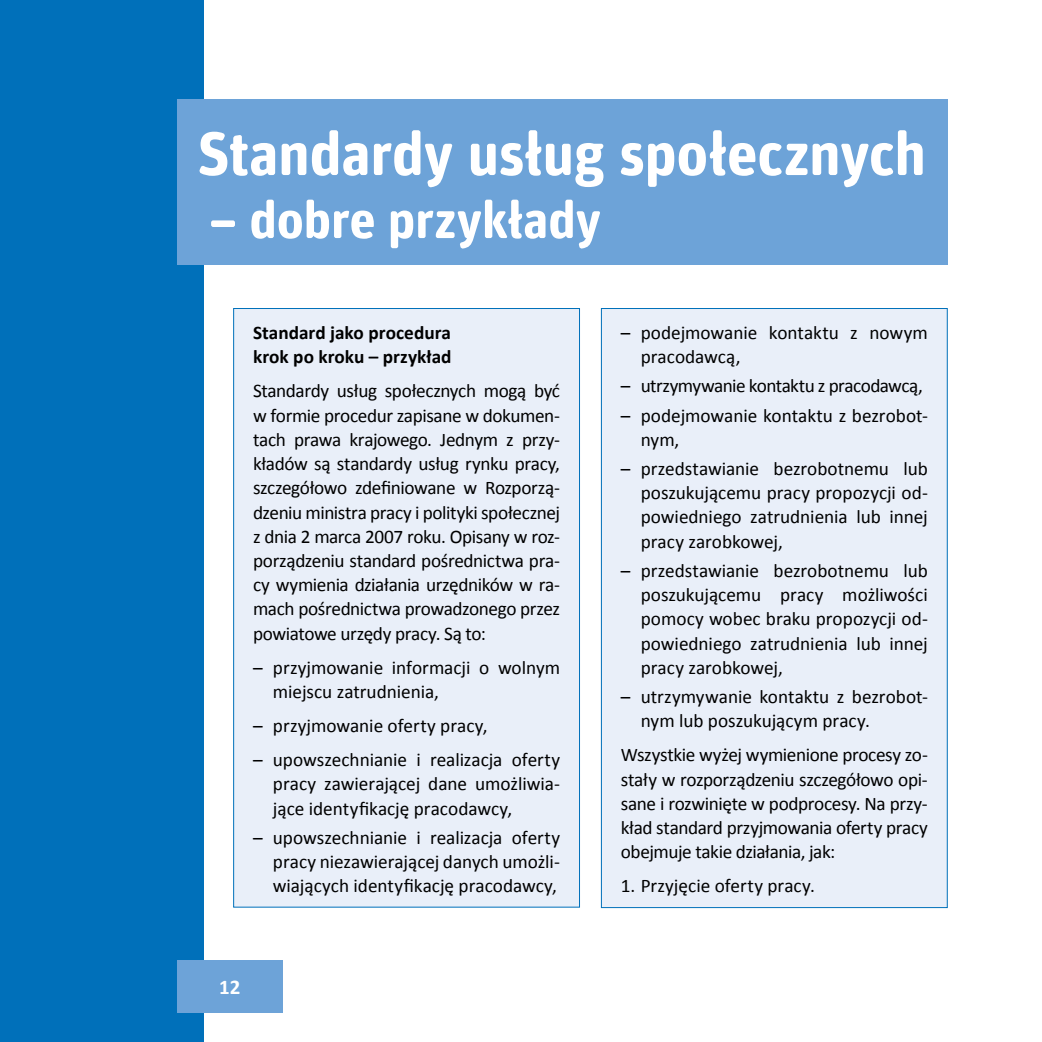
<style>
.page{position:relative;width:1042px;height:1042px;background:#fff}
.page>*{position:absolute;margin:0;border:0;box-sizing:border-box;transform-origin:0 0}
.t1{font:700 61.25px "Unit Rounded CE";letter-spacing:-.01em;color:#fff}
.t2{font:700 52.5px "Unit Rounded CE";letter-spacing:-.005em;color:#fff}
.t3{font:700 21px "Calibri";color:#fff}
.t4{font:19.25px/24.2px "Calibri";letter-spacing:-.005em;color:#000;text-align:justify}
.t5{font:700 19.25px/24.2px "Calibri";letter-spacing:.005em;color:#000}
.t6{font:19.25px "Calibri";letter-spacing:-.03em;color:#000}
</style>
<div class="page">
<div style="left:0;top:0;width:203px;height:1042px;background:#0070ba"></div>
<div style="left:177px;top:960px;width:106px;height:52px;background:#6da3d8"></div>
<div style="left:233px;top:308px;width:347px;height:599px;background:#e9eff9;border:1px solid #0070ba"></div>
<div style="left:601px;top:308px;width:346px;height:600px;background:#e9eff9;border:1px solid #0070ba"></div>
<div style="left:177px;top:99px;width:770px;height:166px;background:#6da3d8"></div>
<h1 class="t1" style="left:197px;top:114px;width:731px">Standardy usług społecznych</h1>
<h2 class="t2" style="left:209px;top:186px;width:394px">– dobre przykłady</h2>
<p class="t5" style="left:253px;top:320px;width:200px">Standard jako procedura krok po kroku – przykład</p>
<p class="t4" style="left:253px;top:378px;width:308px">Standardy usług społecznych mogą być w formie procedur zapisane w dokumen&shy;tach prawa krajowego. Jednym z przy&shy;kładów są standardy usług rynku pracy, szczegółowo zdefiniowane w Rozporzą&shy;dzeniu ministra pracy i polityki społecznej z dnia 2 marca 2007 roku. Opisany w roz&shy;porządzeniu standard pośrednictwa pra&shy;cy wymienia działania urzędników w ra&shy;mach pośrednictwa prowadzonego przez powiatowe urzędy pracy. Są to:</p>
<p class="t4" style="left:273px;top:655px;width:289px;text-indent:-20px">– przyjmowanie informacji o wolnym miejscu zatrudnienia,</p>
<p class="t4" style="left:253px;top:713px;width:236px">– przyjmowanie oferty pracy,</p>
<p class="t4" style="left:273px;top:747px;width:289px;text-indent:-20px">– upowszechnianie i realizacja oferty pracy zawierającej dane umożliwia&shy;jące identyfikację pracodawcy,</p>
<p class="t4" style="left:273px;top:825px;width:289px;text-indent:-20px">– upowszechnianie i realizacja oferty pracy niezawierającej danych umożli&shy;wiających identyfikację pracodawcy,</p>
<p class="t3" style="left:219px;top:972px;width:23px">12</p>
<p class="t4" style="left:641px;top:320px;width:289px;text-indent:-20px">– podejmowanie kontaktu z nowym pracodawcą,</p>
<p class="t6" style="left:621px;top:373px;width:304px">– utrzymywanie kontaktu z pracodawcą,</p>
<p class="t4" style="left:641px;top:403px;width:289px;text-indent:-20px">– podejmowanie kontaktu z bezrobot&shy;nym,</p>
<p class="t4" style="left:641px;top:456px;width:289px;text-indent:-20px">– przedstawianie bezrobotnemu lub poszukującemu pracy propozycji od&shy;powiedniego zatrudnienia lub innej pracy zarobkowej,</p>
<p class="t4" style="left:641px;top:558px;width:289px;text-indent:-20px">– przedstawianie bezrobotnemu lub poszukującemu pracy możliwości pomocy wobec braku propozycji od&shy;powiedniego zatrudnienia lub innej pracy zarobkowej,</p>
<p class="t4" style="left:641px;top:684px;width:289px;text-indent:-20px">– utrzymywanie kontaktu z bezrobot&shy;nym lub poszukującym pracy.</p>
<p class="t4" style="left:621px;top:742px;width:308px">Wszystkie wyżej wymienione procesy zo&shy;stały w rozporządzeniu szczegółowo opi&shy;sane i rozwinięte w podprocesy. Na przy&shy;kład standard przyjmowania oferty pracy obejmuje takie działania, jak:</p>
<p class="t4" style="left:621px;top:873px;width:196px">1. Przyjęcie oferty pracy.</p>
</div>
